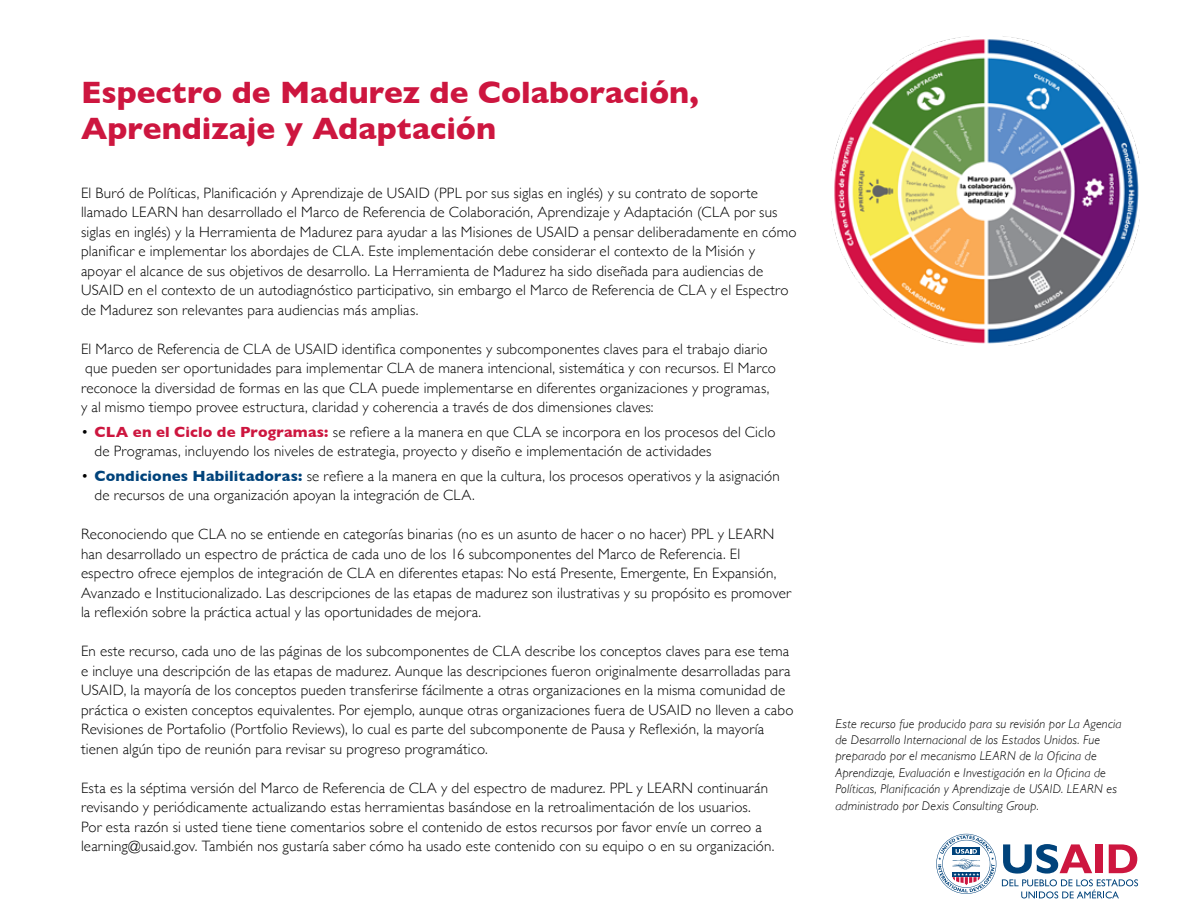
<style>
.page{position:relative;width:1188px;height:918px;background:#fff}
.page>*{position:absolute;margin:0;border:0;box-sizing:border-box;transform-origin:0 0}
.t1{font:700 31.5px/36.8px "Gill Sans";color:#cd163f}
.t2{font:300 15px/19.5px "Gill Sans";letter-spacing:.01em;color:#000}
.t3{font:italic 300 12.75px/16.5px "Gill Sans";letter-spacing:.015em;color:#000}
.s1{font-weight:700;color:#cd163f}
.s2{font-weight:700;color:#00437b}
</style>
<div class="page">
<img style="left:831px;top:36px;width:309px;height:310px">
<svg style="left:936px;top:834px;width:60px;height:60px"></svg>
<svg style="left:1002px;top:844px;width:136px;height:54px"></svg>
<h1 class="t1" style="left:81px;top:73px;width:620px">Espectro de Madurez de Colaboración,<br>Aprendizaje y Adaptación</h1>
<p class="t2" style="left:81px;top:183px;width:717px">El Buró de Políticas, Planificación y Aprendizaje de USAID (PPL por sus siglas en inglés) y su contrato de soporte llamado LEARN han desarrollado el Marco de Referencia de Colaboración, Aprendizaje y Adaptación (CLA por sus siglas en inglés) y la Herramienta de Madurez para ayudar a las Misiones de USAID a pensar deliberadamente en cómo planificar e implementar los abordajes de CLA. Este implementación debe considerar el contexto de la Misión y apoyar el alcance de sus objetivos de desarrollo. La Herramienta de Madurez ha sido diseñada para audiencias de USAID en el contexto de un autodiagnóstico participativo, sin embargo el Marco de Referencia de CLA y el Espectro de Madurez son relevantes para audiencias más amplias.</p>
<p class="t2" style="left:81px;top:339px;width:697px">El Marco de Referencia de CLA de USAID identifica componentes y subcomponentes claves para el trabajo diario que pueden ser oportunidades para implementar CLA de manera intencional, sistemática y con recursos. El Marco reconoce la diversidad de formas en las que CLA puede implementarse en diferentes organizaciones y programas, y al mismo tiempo provee estructura, claridad y coherencia a través de dos dimensiones claves:</p>
<p class="t2" style="left:94px;top:421px;width:683px;text-indent:-14px">• <span class="s1">CLA en el Ciclo de Programas:</span> se refiere a la manera en que CLA se incorpora en los procesos del Ciclo de Programas, incluyendo los niveles de estrategia, proyecto y diseño e implementación de actividades</p>
<p class="t2" style="left:94px;top:465px;width:687px;text-indent:-14px">• <span class="s2">Condiciones Habilitadoras:</span> se refiere a la manera en que la cultura, los procesos operativos y la asignación de recursos de una organización apoyan la integración de CLA.</p>
<p class="t2" style="left:81px;top:524px;width:712px">Reconociendo que CLA no se entiende en categorías binarias (no es un asunto de hacer o no hacer) PPL y LEARN han desarrollado un espectro de práctica de cada uno de los 16 subcomponentes del Marco de Referencia. El espectro ofrece ejemplos de integración de CLA en diferentes etapas: No está Presente, Emergente, En Expansión, Avanzado e Institucionalizado. Las descripciones de las etapas de madurez son ilustrativas y su propósito es promover la reflexión sobre la práctica actual y las oportunidades de mejora.</p>
<p class="t2" style="left:81px;top:641px;width:714px">En este recurso, cada uno de las páginas de los subcomponentes de CLA describe los conceptos claves para ese tema e incluye una descripción de las etapas de madurez. Aunque las descripciones fueron originalmente desarrolladas para USAID, la mayoría de los conceptos pueden transferirse fácilmente a otras organizaciones en la misma comunidad de práctica o existen conceptos equivalentes. Por ejemplo, aunque otras organizaciones fuera de USAID no lleven a cabo Revisiones de Portafolio (Portfolio Reviews), lo cual es parte del subcomponente de Pausa y Reflexión, la mayoría tienen algún tipo de reunión para revisar su progreso programático.</p>
<p class="t2" style="left:81px;top:777px;width:695px">Esta es la séptima versión del Marco de Referencia de CLA y del espectro de madurez. PPL y LEARN continuarán revisando y periódicamente actualizando estas herramientas basándose en la retroalimentación de los usuarios.<br>Por esta razón si usted tiene tiene comentarios sobre el contenido de estos recursos por favor envíe un correo a learning@usaid.gov. También nos gustaría saber cómo ha usado este contenido con su equipo o en su organización.</p>
<p class="t3" style="left:835px;top:715px;width:288px">Este recurso fue producido para su revisión por La Agencia de Desarrollo Internacional de los Estados Unidos. Fue preparado por el mecanismo LEARN de la Oficina de Aprendizaje, Evaluación e Investigación en la Oficina de Políticas, Planificación y Aprendizaje de USAID. LEARN es administrado por Dexis Consulting Group.</p>
</div>
